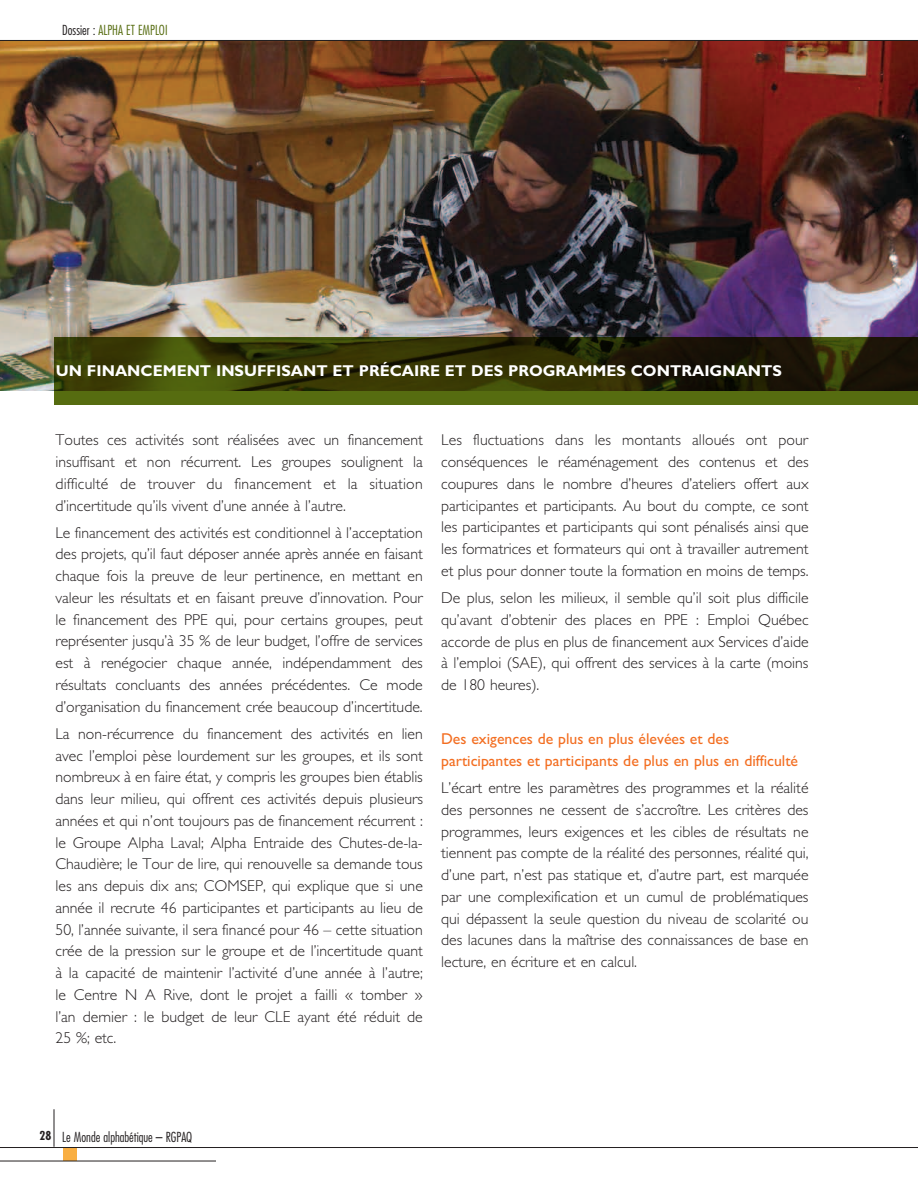
<style>
.page{position:relative;width:918px;height:1188px;background:#fff}
.page>*{position:absolute;margin:0;border:0;box-sizing:border-box;transform-origin:0 0}
.t1{font:300 15.75px/21.8px "Gill Sans";color:#231f20;text-align:justify}
.t2{font:15.75px/21.8px "Gill Sans";color:#f36e21}
.t3{font:700 15.75px "Gill Sans";color:#fff}
.t4{font:300 condensed 13.5px "Futura";color:#231f20}
.t5{font:300 condensed 13.5px "Futura";color:#566c10}
.s1{color:#231f20}
</style>
<div class="page">
<div style="left:63px;top:1148px;width:13px;height:13px;background:#f9af43"></div>
<hr style="left:0;top:1147px;width:918px;height:1px;background:#231f20">
<hr style="left:0;top:1161px;width:216px;height:1px;background:#231f20">
<hr style="left:54px;top:1109px;width:1px;height:38px;background:#231f20">
<img style="left:0;top:41px;width:918px;height:349px">
<svg style="left:54px;top:337px;width:864px;height:68px;background:#353b08"></svg>
<hr style="left:0;top:40px;width:918px;height:1px;background:#231f20">
<p class="t5" style="left:62px;top:22px;width:107px"><span class="s1">Dossier :</span> ALPHA ET EMPLOI</p>
<p class="t3" style="left:56px;top:362px;width:728px">UN FINANCEMENT INSUFFISANT ET PRÉCAIRE ET DES PROGRAMMES CONTRAIGNANTS</p>
<p class="t1" style="left:56px;top:429px;width:369px">Toutes ces activités sont réalisées avec un financement insuffisant et non récurrent. Les groupes soulignent la difficulté de trouver du financement et la situation d’incertitude qu’ils vivent d’une année à l’autre.</p>
<p class="t1" style="left:56px;top:522px;width:369px">Le financement des activités est conditionnel à l’acceptation des projets, qu’il faut déposer année après année en faisant chaque fois la preuve de leur pertinence, en mettant en valeur les résultats et en faisant preuve d’innovation. Pour le financement des PPE qui, pour certains groupes, peut représenter jusqu’à 35 % de leur budget, l’offre de services est à renégocier chaque année, indépendamment des résultats concluants des années précédentes. Ce mode d’organisation du financement crée beaucoup d’incertitude.</p>
<p class="t1" style="left:56px;top:723px;width:369px">La non-récurrence du financement des activités en lien avec l’emploi pèse lourdement sur les groupes, et ils sont nombreux à en faire état, y compris les groupes bien établis dans leur milieu, qui offrent ces activités depuis plusieurs années et qui n’ont toujours pas de financement récurrent : le Groupe Alpha Laval; Alpha Entraide des Chutes-de-la-Chaudière; le Tour de lire, qui renouvelle sa demande tous les ans depuis dix ans; COMSEP, qui explique que si une année il recrute 46 participantes et participants au lieu de 50, l’année suivante, il sera financé pour 46 – cette situation crée de la pression sur le groupe et de l’incertitude quant à la capacité de maintenir l’activité d’une année à l’autre; le Centre N A Rive, dont le projet a failli « tomber » l’an dernier : le budget de leur CLE ayant été réduit de 25 %; etc.</p>
<p class="t1" style="left:441px;top:429px;width:369px">Les fluctuations dans les montants alloués ont pour conséquences le réaménagement des contenus et des coupures dans le nombre d’heures d’ateliers offert aux participantes et participants. Au bout du compte, ce sont les participantes et participants qui sont pénalisés ainsi que les formatrices et formateurs qui ont à travailler autrement et plus pour donner toute la formation en moins de temps.</p>
<p class="t1" style="left:441px;top:587px;width:369px">De plus, selon les milieux, il semble qu’il soit plus difficile qu’avant d’obtenir des places en PPE : Emploi Québec accorde de plus en plus de financement aux Services d’aide à l’emploi (SAE), qui offrent des services à la carte (moins de 180 heures).</p>
<p class="t2" style="left:441px;top:728px;width:358px">Des exigences de plus en plus élevées et des participantes et participants de plus en plus en difficulté</p>
<p class="t1" style="left:441px;top:777px;width:369px">L’écart entre les paramètres des programmes et la réalité des personnes ne cessent de s’accroître. Les critères des programmes, leurs exigences et les cibles de résultats ne tiennent pas compte de la réalité des personnes, réalité qui, d’une part, n’est pas statique et, d’autre part, est marquée par une complexification et un cumul de problématiques qui dépassent la seule question du niveau de scolarité ou des lacunes dans la maîtrise des connaissances de base en lecture, en écriture et en calcul.</p>
<p class="t4" style="left:39px;top:1129px;width:154px"><sup>28</sup> Le Monde alphabétique – RGPAQ</p>
</div>
